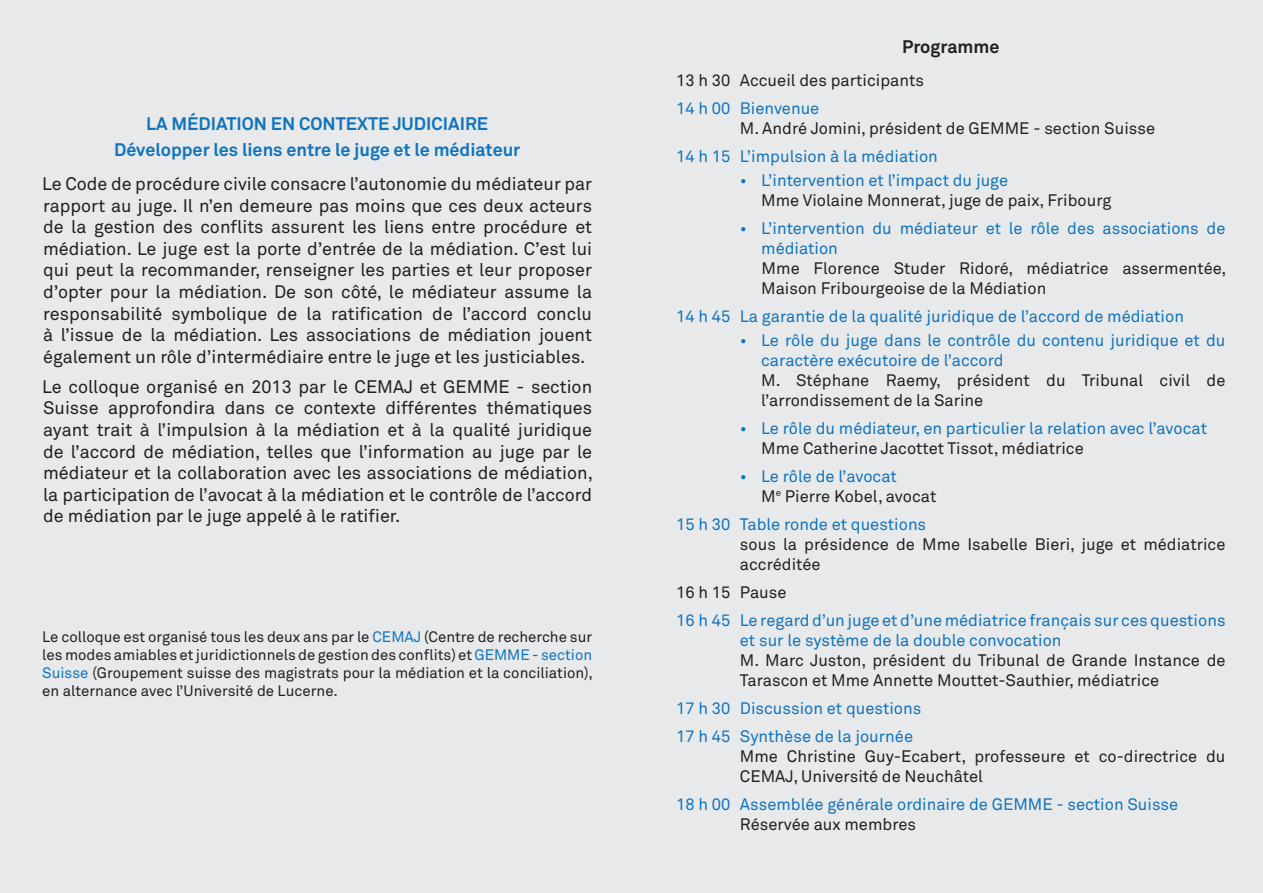
<style>
.page{position:relative;width:1263px;height:893px;background:#e8e9ea}
.page>*{position:absolute;margin:0;border:0;box-sizing:border-box;transform-origin:0 0}
.t1{font:18px/21.6px "Akkurat";color:#231f20;text-align:justify}
.t2{font:700 18px "Akkurat";color:#1074bc}
.t3{font:700 18px "Akkurat";color:#231f20}
.t4{font:16.5px/19.8px "Akkurat";color:#231f20}
.t5{font:16.5px/19.8px "Akkurat";color:#1074bc}
.t6{font:15px/18px "Akkurat";color:#231f20;text-align:justify}
.s1{color:#1074bc}
</style>
<div class="page">
<p class="t2" style="left:146px;top:112px;width:343px">LA MÉDIATION EN CONTEXTE JUDICIAIRE</p>
<p class="t2" style="left:114px;top:138px;width:408px">Développer les liens entre le juge et le médiateur</p>
<p class="t1" style="left:42px;top:173px;width:551px">Le Code de procédure civile consacre l’autonomie du médiateur par rapport au juge. Il n’en demeure pas moins que ces deux acteurs de la gestion des conflits assurent les liens entre procédure et médiation. Le juge est la porte d’entrée de la médiation. C’est lui qui peut la recommander, renseigner les parties et leur proposer d’opter pour la médiation. De son côté, le médiateur assume la responsabilité symbolique de la ratification de l’accord conclu à l’issue de la médiation. Les associations de médiation jouent également un rôle d’intermédiaire entre le juge et les justiciables.</p>
<p class="t1" style="left:42px;top:376px;width:552px">Le colloque organisé en 2013 par le CEMAJ et GEMME - section Suisse approfondira dans ce contexte différentes thématiques ayant trait à l’impulsion à la médiation et à la qualité juridique de l’accord de médiation, telles que l’information au juge par le médiateur et la collaboration avec les associations de médiation, la participation de l’avocat à la médiation et le contrôle de l’accord de médiation par le juge appelé à le ratifier.</p>
<p class="t6" style="left:42px;top:628px;width:552px">Le colloque est organisé tous les deux ans par le <span class="s1">CEMAJ</span> (Centre de recherche sur les modes amiables et juridictionnels de gestion des conflits) et <span class="s1">GEMME - section Suisse</span> (Groupement suisse des magistrats pour la médiation et la conciliation), en alternance avec l’Université de Lucerne.</p>
<p class="t3" style="left:902px;top:36px;width:99px">Programme</p>
<p class="t4" style="left:676px;top:71px;width:249px">13 h 30 Accueil des participants</p>
<p class="t5" style="left:676px;top:99px;width:145px">14 h 00 Bienvenue</p>
<p class="t4" style="left:740px;top:119px;width:417px">M. André Jomini, président de GEMME - section Suisse</p>
<p class="t5" style="left:676px;top:147px;width:263px">14 h 15 L’impulsion à la médiation</p>
<p class="t5" style="left:740px;top:171px;width:270px">• L’intervention et l’impact du juge</p>
<p class="t4" style="left:761px;top:191px;width:352px">Mme Violaine Monnerat, juge de paix, Fribourg</p>
<p class="t5" style="left:761px;top:219px;width:466px;text-indent:-21px">• L’intervention du médiateur et le rôle des associations de médiation</p>
<p class="t4" style="left:761px;top:259px;width:467px">Mme Florence Studer Ridoré, médiatrice assermentée,<br>Maison Fribourgeoise de la Médiation</p>
<p class="t5" style="left:676px;top:307px;width:509px">14 h 45 La garantie de la qualité juridique de l’accord de médiation</p>
<p class="t5" style="left:761px;top:331px;width:466px;text-indent:-21px">• Le rôle du juge dans le contrôle du contenu juridique et du caractère exécutoire de l’accord</p>
<p class="t4" style="left:761px;top:370px;width:466px">M. Stéphane Raemy, président du Tribunal civil de l’arrondissement de la Sarine</p>
<p class="t5" style="left:740px;top:419px;width:469px">• Le rôle du médiateur, en particulier la relation avec l’avocat</p>
<p class="t4" style="left:761px;top:438px;width:324px">Mme Catherine Jacottet Tissot, médiatrice</p>
<p class="t5" style="left:740px;top:467px;width:158px">• Le rôle de l’avocat</p>
<p class="t4" style="left:761px;top:486px;width:177px">M<sup>e</sup> Pierre Kobel, avocat</p>
<p class="t5" style="left:676px;top:515px;width:252px">15 h 30 Table ronde et questions</p>
<p class="t4" style="left:740px;top:535px;width:487px">sous la présidence de Mme Isabelle Bieri, juge et médiatrice accréditée</p>
<p class="t4" style="left:676px;top:583px;width:112px">16 h 15 Pause</p>
<p class="t5" style="left:740px;top:611px;width:487px;text-indent:-64px">16 h 45 Le regard d’un juge et d’une médiatrice français sur ces questions et sur le système de la double convocation</p>
<p class="t4" style="left:740px;top:651px;width:487px">M. Marc Juston, président du Tribunal de Grande Instance de<br>Tarascon et Mme Annette Mouttet-Sauthier, médiatrice</p>
<p class="t5" style="left:676px;top:699px;width:247px">17 h 30 Discussion et questions</p>
<p class="t5" style="left:676px;top:727px;width:238px">17 h 45 Synthèse de la journée</p>
<p class="t4" style="left:740px;top:747px;width:487px">Mme Christine Guy-Ecabert, professeure et co-directrice du<br>CEMAJ, Université de Neuchâtel</p>
<p class="t5" style="left:676px;top:795px;width:504px">18 h 00 Assemblée générale ordinaire de GEMME - section Suisse</p>
<p class="t4" style="left:740px;top:815px;width:178px">Réservée aux membres</p>
</div>
